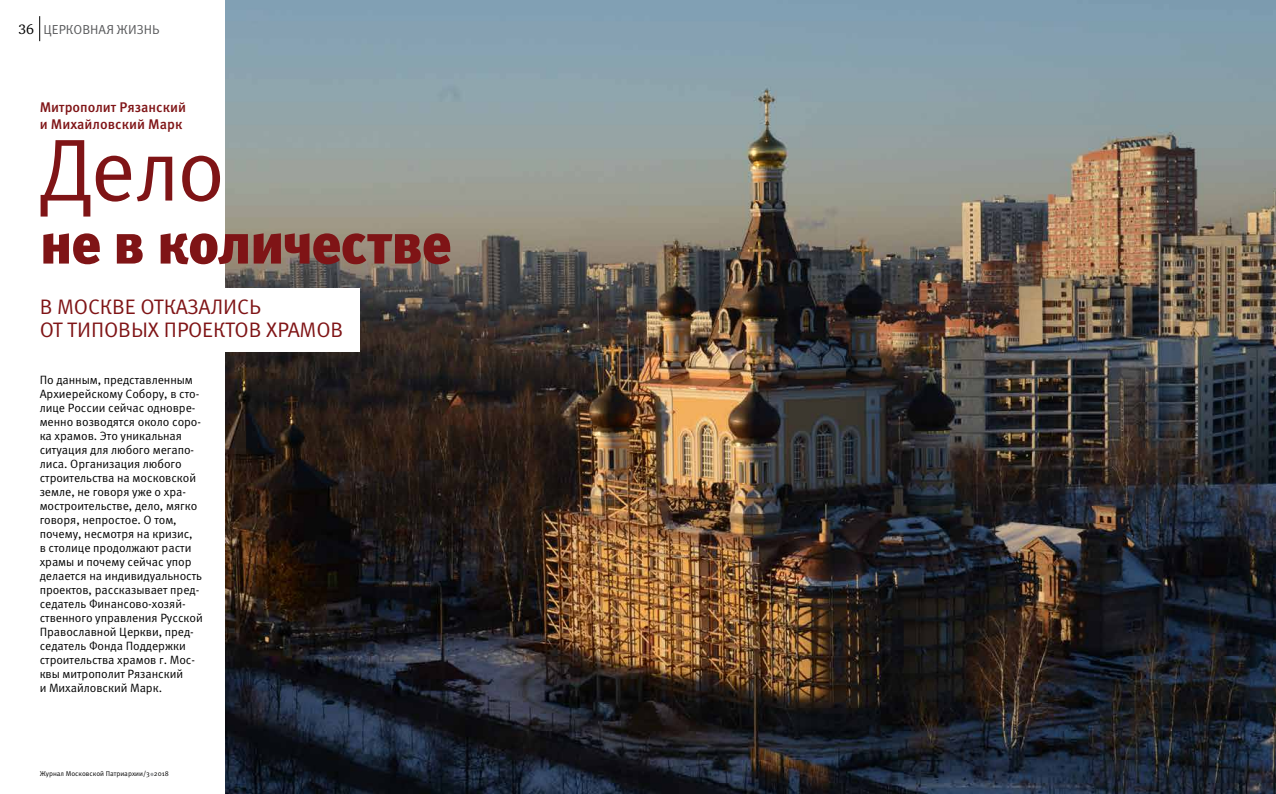
<style>
.page{position:relative;width:1276px;height:794px;background:#fff}
.page>*{position:absolute;margin:0;border:0;box-sizing:border-box;transform-origin:0 0}
.t1{font:88px "Meta Pro";color:#7f1416}
.t2{font:900 57px "Meta Pro";letter-spacing:-.02em;color:#7f1416}
.t3{font:21px/23px "Meta Pro";letter-spacing:-.005em;color:#7f1416}
.t4{font:500 14px/17px "Meta Pro";color:#7f1416}
.t5{font:14px "Charter ITC";color:#000}
.t6{font:13px "Meta Pro";letter-spacing:-.005em;color:#58595b}
.t7{font:12px/14px "Meta Pro";letter-spacing:-.005em;color:#000}
.t8{font:7px "Meta Pro";color:#000}
</style>
<div class="page">
<svg style="left:39px;top:16px;width:1px;height:25px"></svg>
<svg style="left:150px;top:772px;width:4px;height:4px"></svg>
<img style="left:225px;top:0;width:1051px;height:794px">
<div style="left:40px;top:288px;width:320px;height:63px;background:#fff"></div>
<p class="t5" style="left:19px;top:20px;width:17px">36</p>
<p class="t6" style="left:44px;top:21px;width:117px">ЦЕРКОВНАЯ ЖИЗНЬ</p>
<p class="t4" style="left:40px;top:99px;width:148px">Митрополит Рязанский и Михайловский Марк</p>
<h1 class="t1" style="left:40px;top:114px;width:187px">Дело</h1>
<h2 class="t2" style="left:40px;top:208px;width:414px">не в количестве</h2>
<h3 class="t3" style="left:40px;top:295px;width:305px">В МОСКВЕ ОТКАЗАЛИСЬ<br>ОТ ТИПОВЫХ ПРОЕКТОВ ХРАМОВ</h3>
<p class="t7" style="left:40px;top:373px;width:165px">По данным, представленным<br>Архиерейскому Собору, в сто&shy;лице России сейчас одновре&shy;менно возводятся около соро&shy;ка храмов. Это уникальная ситуация для любого мегапо&shy;лиса. Организация любого строительства на московской земле, не говоря уже о хра&shy;мостроительстве, дело, мягко говоря, непростое. О том, почему, несмотря на кризис,<br>в столице продолжают расти храмы и почему сейчас упор делается на индивидуальность проектов, рассказывает пред&shy;седатель Финансово-хозяй&shy;ственного управления Русской<br>Православной Церкви, пред&shy;седатель Фонда Поддержки строительства храмов г. Мос&shy;квы митрополит Рязанский<br>и Михайловский Марк.</p>
<p class="t8" style="left:40px;top:769px;width:131px">Журнал Московской Патриархии/3 2018</p>
</div>
